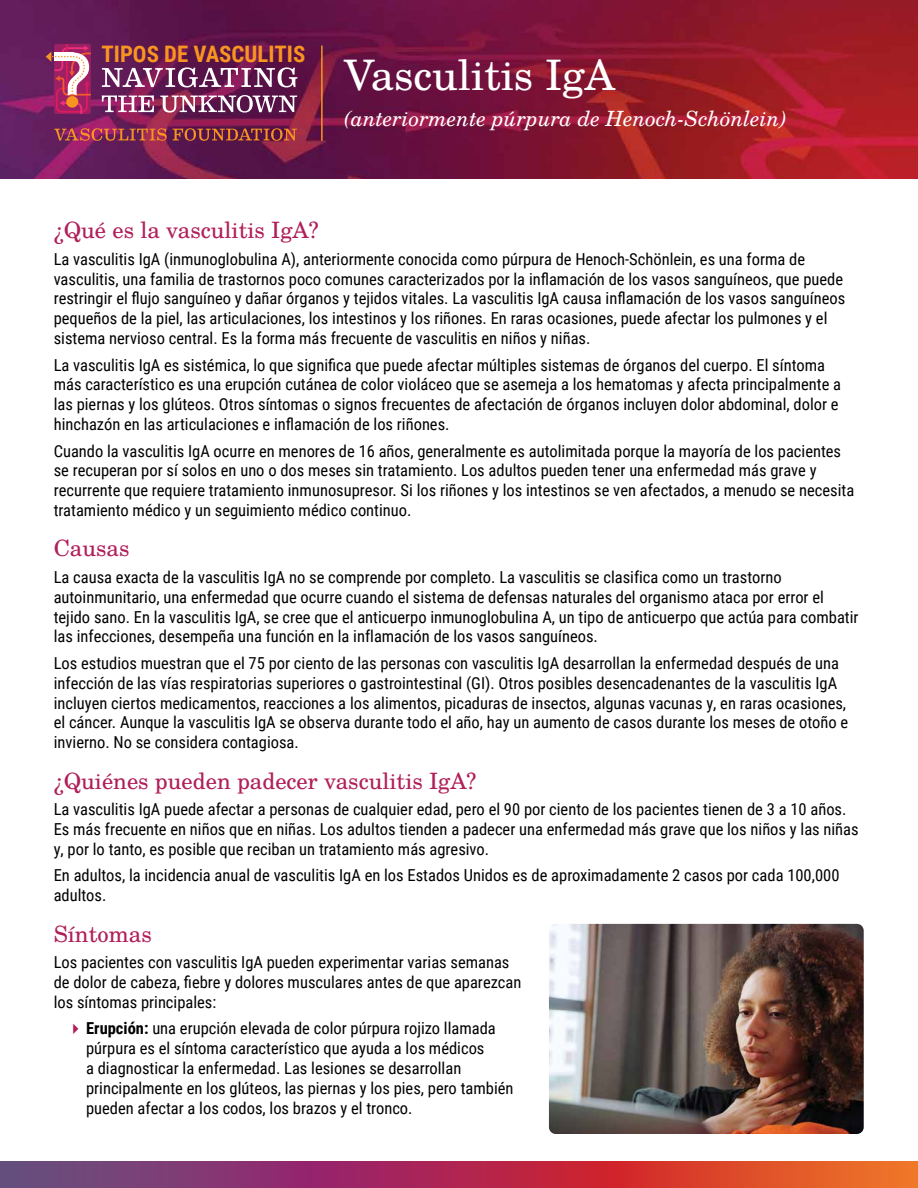
<style>
.page{position:relative;width:918px;height:1188px;background:#fff}
.page>*{position:absolute;margin:0;border:0;box-sizing:border-box;transform-origin:0 0}
.t1{font:42px "Te X Gyre Schola";color:#fff}
.t2{font:700 22.8px "Roboto Condensed";color:#f89521}
.t3{font:22.5px "Te X Gyre Schola";color:#b01f59}
.t4{font:italic 21px "Te X Gyre Schola";color:#fff}
.t5{font:16.5px/19.8px "Roboto Condensed";color:#000}
.s1{color:#b01f59}
.s2{font-weight:700}
</style>
<div class="page">
<img style="left:0;top:0;width:918px;height:178px">
<svg style="left:0;top:1161px;width:918px;height:27px"></svg>
<img style="left:549px;top:924px;width:315px;height:210px">
<hr style="left:321px;top:46px;width:2px;height:95px;background:#f89521">
<svg style="left:54px;top:128px;width:113px;height:13px"></svg>
<svg style="left:173px;top:128px;width:124px;height:13px"></svg>
<svg style="left:102px;top:67px;width:195px;height:20px"></svg>
<svg style="left:102px;top:95px;width:52px;height:17px"></svg>
<svg style="left:160px;top:95px;width:137px;height:18px"></svg>
<svg style="left:46px;top:44px;width:45px;height:70px"></svg>
<h2 class="t2" style="left:102px;top:38px;width:205px">TIPOS DE VASCULITIS</h2>
<h1 class="t1" style="left:344px;top:43px;width:272px">Vasculitis IgA</h1>
<p class="t4" style="left:344px;top:103px;width:444px">(anteriormente púrpura de Henoch-Schönlein)</p>
<h3 class="t3" style="left:54px;top:213px;width:266px">¿Qué es la vasculitis IgA?</h3>
<p class="t5" style="left:54px;top:248px;width:793px">La vasculitis IgA (inmunoglobulina A), anteriormente conocida como púrpura de Henoch-Schönlein, es una forma de vasculitis, una familia de trastornos poco comunes caracterizados por la inflamación de los vasos sanguíneos, que puede restringir el flujo sanguíneo y dañar órganos y tejidos vitales. La vasculitis IgA causa inflamación de los vasos sanguíneos pequeños de la piel, las articulaciones, los intestinos y los riñones. En raras ocasiones, puede afectar los pulmones y el sistema nervioso central. Es la forma más frecuente de vasculitis en niños y niñas.</p>
<p class="t5" style="left:54px;top:354px;width:789px">La vasculitis IgA es sistémica, lo que significa que puede afectar múltiples sistemas de órganos del cuerpo. El síntoma más característico es una erupción cutánea de color violáceo que se asemeja a los hematomas y afecta principalmente a las piernas y los glúteos. Otros síntomas o signos frecuentes de afectación de órganos incluyen dolor abdominal, dolor e hinchazón en las articulaciones e inflamación de los riñones.</p>
<p class="t5" style="left:54px;top:440px;width:802px">Cuando la vasculitis IgA ocurre en menores de 16 años, generalmente es autolimitada porque la mayoría de los pacientes se recuperan por sí solos en uno o dos meses sin tratamiento. Los adultos pueden tener una enfermedad más grave y recurrente que requiere tratamiento inmunosupresor. Si los riñones y los intestinos se ven afectados, a menudo se necesita tratamiento médico y un seguimiento médico continuo.</p>
<h3 class="t3" style="left:54px;top:531px;width:77px">Causas</h3>
<p class="t5" style="left:54px;top:567px;width:806px">La causa exacta de la vasculitis IgA no se comprende por completo. La vasculitis se clasifica como un trastorno autoinmunitario, una enfermedad que ocurre cuando el sistema de defensas naturales del organismo ataca por error el tejido sano. En la vasculitis IgA, se cree que el anticuerpo inmunoglobulina A, un tipo de anticuerpo que actúa para combatir las infecciones, desempeña una función en la inflamación de los vasos sanguíneos.</p>
<p class="t5" style="left:54px;top:653px;width:796px">Los estudios muestran que el 75 por ciento de las personas con vasculitis IgA desarrollan la enfermedad después de una infección de las vías respiratorias superiores o gastrointestinal (GI). Otros posibles desencadenantes de la vasculitis IgA incluyen ciertos medicamentos, reacciones a los alimentos, picaduras de insectos, algunas vacunas y, en raras ocasiones, el cáncer. Aunque la vasculitis IgA se observa durante todo el año, hay un aumento de casos durante los meses de otoño e invierno. No se considera contagiosa.</p>
<h3 class="t3" style="left:54px;top:763px;width:424px">¿Quiénes pueden padecer vasculitis IgA?</h3>
<p class="t5" style="left:54px;top:799px;width:806px">La vasculitis IgA puede afectar a personas de cualquier edad, pero el 90 por ciento de los pacientes tienen de 3 a 10 años.<br>Es más frecuente en niños que en niñas. Los adultos tienden a padecer una enfermedad más grave que los niños y las niñas y, por lo tanto, es posible que reciban un tratamiento más agresivo.</p>
<p class="t5" style="left:54px;top:865px;width:787px">En adultos, la incidencia anual de vasculitis IgA en los Estados Unidos es de aproximadamente 2 casos por cada 100,000 adultos.</p>
<h3 class="t3" style="left:54px;top:916px;width:100px">Síntomas</h3>
<p class="t5" style="left:54px;top:952px;width:469px">Los pacientes con vasculitis IgA pueden experimentar varias semanas de dolor de cabeza, fiebre y dolores musculares antes de que aparezcan los síntomas principales:</p>
<p class="t5" style="left:86px;top:1018px;width:429px;text-indent:-19px"><span class="s1">✔</span><span class="s2">Erupción:</span> una erupción elevada de color púrpura rojizo llamada púrpura es el síntoma característico que ayuda a los médicos<br>a diagnosticar la enfermedad. Las lesiones se desarrollan principalmente en los glúteos, las piernas y los pies, pero también pueden afectar a los codos, los brazos y el tronco.</p>
</div>
